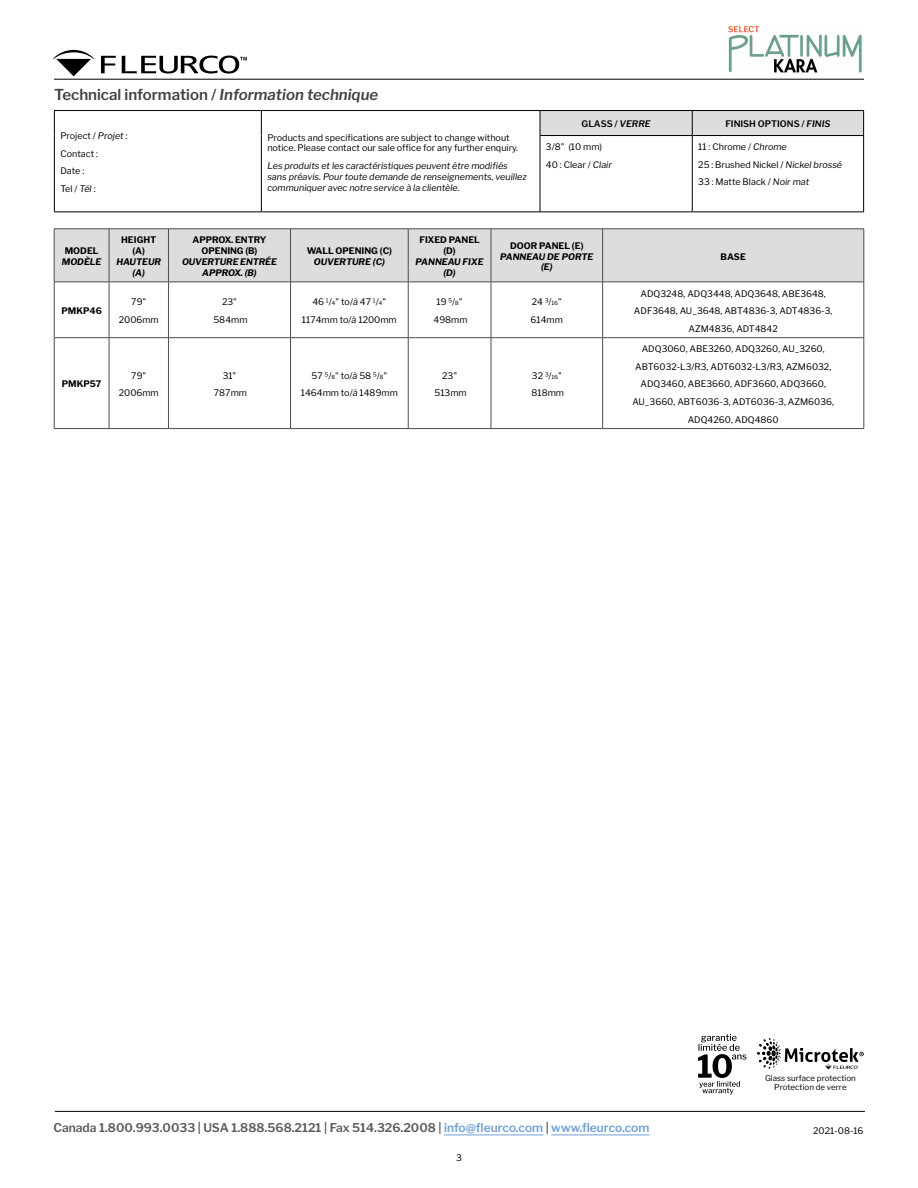
<style>
.page{position:relative;width:918px;height:1188px;background:#fff}
.page>*{position:absolute;margin:0;border:0;box-sizing:border-box;transform-origin:0 0}
.t1{font:600 15px "Libre Franklin";color:#414042}
.t2{font:600 12px "Libre Franklin";color:#58595b}
.t3{font:9px/17.5px "Libre Franklin";color:#000;text-align:center}
.t4{font:italic 9px/10.8px "Libre Franklin";color:#000}
.t5{font:700 9px/10.8px "Libre Franklin";color:#000;text-align:center}
.t6{font:italic 700 9px/10.8px "Libre Franklin";color:#000;text-align:center}
.t7{font:600 9px "Libre Franklin";color:#000}
.t8{font:7.95px/9.6px "Libre Franklin";color:#000;text-align:center}
.s1{font-style:italic}
.s2{color:#6f9fd5}
</style>
<div class="page">
<hr style="left:54px;top:79px;width:810px;height:1px;background:#000">
<svg style="left:101px;top:56px;width:15px;height:17px"></svg>
<svg style="left:53px;top:50px;width:41px;height:26px"></svg>
<svg style="left:122px;top:56px;width:125px;height:18px"></svg>
<hr style="left:55px;top:1111px;width:810px;height:1px;background:#000">
<hr style="left:444px;top:1135px;width:99px;height:1px;background:#6f9fd5">
<hr style="left:551px;top:1135px;width:98px;height:1px;background:#6f9fd5">
<svg style="left:698px;top:1034px;width:48px;height:60px"></svg>
<svg style="left:757px;top:1038px;width:107px;height:31px"></svg>
<img style="left:729px;top:26px;width:132px;height:47px">
<div style="left:55px;top:230px;width:809px;height:52px;background:#dcddde"></div>
<hr style="left:54px;top:229px;width:55px;height:1px;background:#4d4d4f">
<hr style="left:54px;top:229px;width:1px;height:53px;background:#4d4d4f">
<hr style="left:109px;top:229px;width:59px;height:1px;background:#4d4d4f">
<hr style="left:109px;top:229px;width:1px;height:53px;background:#4d4d4f">
<hr style="left:168px;top:229px;width:123px;height:1px;background:#4d4d4f">
<hr style="left:168px;top:229px;width:1px;height:53px;background:#4d4d4f">
<hr style="left:291px;top:229px;width:117px;height:1px;background:#4d4d4f">
<hr style="left:290px;top:229px;width:1px;height:53px;background:#4d4d4f">
<hr style="left:408px;top:229px;width:83px;height:1px;background:#4d4d4f">
<hr style="left:408px;top:229px;width:1px;height:53px;background:#4d4d4f">
<hr style="left:491px;top:229px;width:112px;height:1px;background:#4d4d4f">
<hr style="left:491px;top:229px;width:1px;height:53px;background:#4d4d4f">
<hr style="left:603px;top:229px;width:261px;height:1px;background:#4d4d4f">
<hr style="left:602px;top:229px;width:1px;height:53px;background:#4d4d4f">
<hr style="left:864px;top:229px;width:1px;height:53px;background:#4d4d4f">
<hr style="left:54px;top:282px;width:55px;height:1px;background:#4d4d4f">
<hr style="left:54px;top:282px;width:1px;height:55px;background:#4d4d4f">
<hr style="left:109px;top:282px;width:59px;height:1px;background:#4d4d4f">
<hr style="left:109px;top:282px;width:1px;height:55px;background:#4d4d4f">
<hr style="left:168px;top:282px;width:123px;height:1px;background:#4d4d4f">
<hr style="left:168px;top:282px;width:1px;height:55px;background:#4d4d4f">
<hr style="left:291px;top:282px;width:117px;height:1px;background:#4d4d4f">
<hr style="left:290px;top:282px;width:1px;height:55px;background:#4d4d4f">
<hr style="left:408px;top:282px;width:83px;height:1px;background:#4d4d4f">
<hr style="left:408px;top:282px;width:1px;height:55px;background:#4d4d4f">
<hr style="left:491px;top:282px;width:112px;height:1px;background:#4d4d4f">
<hr style="left:491px;top:282px;width:1px;height:55px;background:#4d4d4f">
<hr style="left:603px;top:282px;width:261px;height:1px;background:#4d4d4f">
<hr style="left:602px;top:282px;width:1px;height:55px;background:#4d4d4f">
<hr style="left:864px;top:282px;width:1px;height:55px;background:#4d4d4f">
<hr style="left:54px;top:337px;width:55px;height:1px;background:#4d4d4f">
<hr style="left:54px;top:338px;width:1px;height:90px;background:#4d4d4f">
<hr style="left:109px;top:337px;width:59px;height:1px;background:#4d4d4f">
<hr style="left:109px;top:338px;width:1px;height:90px;background:#4d4d4f">
<hr style="left:168px;top:337px;width:123px;height:1px;background:#4d4d4f">
<hr style="left:168px;top:338px;width:1px;height:90px;background:#4d4d4f">
<hr style="left:291px;top:337px;width:117px;height:1px;background:#4d4d4f">
<hr style="left:290px;top:338px;width:1px;height:90px;background:#4d4d4f">
<hr style="left:408px;top:337px;width:83px;height:1px;background:#4d4d4f">
<hr style="left:408px;top:338px;width:1px;height:90px;background:#4d4d4f">
<hr style="left:491px;top:337px;width:112px;height:1px;background:#4d4d4f">
<hr style="left:491px;top:338px;width:1px;height:90px;background:#4d4d4f">
<hr style="left:603px;top:337px;width:261px;height:1px;background:#4d4d4f">
<hr style="left:602px;top:338px;width:1px;height:90px;background:#4d4d4f">
<hr style="left:864px;top:338px;width:1px;height:90px;background:#4d4d4f">
<hr style="left:54px;top:428px;width:55px;height:1px;background:#4d4d4f">
<hr style="left:109px;top:428px;width:59px;height:1px;background:#4d4d4f">
<hr style="left:168px;top:428px;width:123px;height:1px;background:#4d4d4f">
<hr style="left:291px;top:428px;width:117px;height:1px;background:#4d4d4f">
<hr style="left:408px;top:428px;width:83px;height:1px;background:#4d4d4f">
<hr style="left:491px;top:428px;width:112px;height:1px;background:#4d4d4f">
<hr style="left:603px;top:428px;width:261px;height:1px;background:#4d4d4f">
<hr style="left:54px;top:110px;width:207px;height:1px;background:#000">
<svg style="left:54px;top:111px;width:1px;height:25px"></svg>
<hr style="left:261px;top:110px;width:279px;height:1px;background:#000">
<svg style="left:261px;top:111px;width:1px;height:25px"></svg>
<hr style="left:540px;top:110px;width:152px;height:1px;background:#000">
<hr style="left:692px;top:110px;width:172px;height:1px;background:#000">
<div style="left:540px;top:111px;width:324px;height:24px;background:#dcddde"></div>
<hr style="left:54px;top:136px;width:1px;height:75px;background:#000">
<hr style="left:261px;top:136px;width:1px;height:75px;background:#000">
<hr style="left:540px;top:135px;width:152px;height:1px;background:#000">
<hr style="left:540px;top:136px;width:1px;height:75px;background:#000">
<hr style="left:692px;top:135px;width:172px;height:1px;background:#000">
<hr style="left:692px;top:136px;width:1px;height:75px;background:#000">
<hr style="left:863px;top:136px;width:1px;height:75px;background:#000">
<hr style="left:54px;top:211px;width:207px;height:1px;background:#000">
<hr style="left:261px;top:211px;width:279px;height:1px;background:#000">
<hr style="left:540px;top:211px;width:152px;height:1px;background:#000">
<hr style="left:692px;top:211px;width:172px;height:1px;background:#000">
<h1 class="t1" style="left:54px;top:86px;width:326px">Technical information / <span class="s1">Information technique</span></h1>
<p class="t3" style="left:60px;top:127px;width:69px;text-align:left">Project / <span class="s1">Projet</span> :<br>Contact :<br>Date :<br>Tel / <span class="s1">Tél</span> :</p>
<p class="t3" style="left:267px;top:132px;width:252px;line-height:10.8px;text-align:left">Products and specifications are subject to change without notice. Please contact our sale office for any further enquiry.</p>
<p class="t4" style="left:267px;top:160px;width:261px">Les produits et les caractéristiques peuvent être modifiés sans préavis. Pour toute demande de renseignements, veuillez communiquer avec notre service à la clientèle.</p>
<p class="t7" style="left:582px;top:119px;width:70px">GLASS / <span class="s1">VERRE</span></p>
<p class="t7" style="left:725px;top:119px;width:107px">FINISH OPTIONS / <span class="s1">FINIS</span></p>
<p class="t3" style="left:546px;top:138px;width:67px;text-align:left">3/8" (10 mm)<br>40 : Clear / <span class="s1">Clair</span></p>
<p class="t3" style="left:698px;top:138px;width:145px;text-align:left">11 : Chrome / <span class="s1">Chrome<br></span>25 : Brushed Nickel / <span class="s1">Nickel brossé<br></span>33 : Matte Black / <span class="s1">Noir mat</span></p>
<p class="t5" style="left:65px;top:246px;width:35px">MODEL</p>
<p class="t6" style="left:62px;top:256px;width:41px">MODÈLE</p>
<p class="t5" style="left:121px;top:235px;width:37px">HEIGHT (A)</p>
<p class="t6" style="left:116px;top:256px;width:46px">HAUTEUR (A)</p>
<p class="t5" style="left:193px;top:235px;width:75px">APPROX. ENTRY<br>OPENING (B)</p>
<p class="t6" style="left:182px;top:256px;width:96px">OUVERTURE ENTRÉE<br>APPROX. (B)</p>
<p class="t5" style="left:307px;top:246px;width:87px">WALL OPENING (C)</p>
<p class="t6" style="left:314px;top:256px;width:73px">OUVERTURE (C)</p>
<p class="t5" style="left:419px;top:235px;width:62px">FIXED PANEL (D)</p>
<p class="t6" style="left:416px;top:256px;width:69px">PANNEAU FIXE (D)</p>
<p class="t5" style="left:510px;top:240px;width:75px">DOOR PANEL (E)</p>
<p class="t6" style="left:500px;top:251px;width:95px">PANNEAU DE PORTE (E)</p>
<p class="t5" style="left:721px;top:251px;width:27px">BASE</p>
<p class="t5" style="left:61px;top:305px;width:42px">PMKP46</p>
<p class="t3" style="left:119px;top:293px;width:42px">79"<br>2006mm</p>
<p class="t3" style="left:213px;top:293px;width:36px">23"<br>584mm</p>
<p class="t3" style="left:302px;top:293px;width:96px">46 1/4" to/<span class="s1">à</span> 47 1/4"<br>1174mm to/<span class="s1">à</span> 1200mm</p>
<p class="t3" style="left:434px;top:293px;width:36px">19 5/8"<br>498mm</p>
<p class="t3" style="left:531px;top:293px;width:34px;text-align:left">24 3/16"<br>614mm</p>
<p class="t3" style="left:634px;top:285px;width:200px">ADQ3248, ADQ3448, ADQ3648, ABE3648,<br>ADF3648, AU_3648, ABT4836-3, ADT4836-3,<br>AZM4836, ADT4842</p>
<p class="t5" style="left:62px;top:379px;width:41px">PMKP57</p>
<p class="t3" style="left:119px;top:367px;width:42px">79"<br>2006mm</p>
<p class="t3" style="left:214px;top:367px;width:35px">31"<br>787mm</p>
<p class="t3" style="left:301px;top:367px;width:99px">57 5/8" to/<span class="s1">à</span> 58 5/8"<br>1464mm to/<span class="s1">à</span> 1489mm</p>
<p class="t3" style="left:435px;top:367px;width:34px">23"<br>513mm</p>
<p class="t3" style="left:532px;top:367px;width:34px;text-align:left">32 3/16"<br>818mm</p>
<p class="t3" style="left:632px;top:340px;width:203px">ADQ3060, ABE3260, ADQ3260, AU_3260, ABT6032-L3/R3, ADT6032-L3/R3, AZM6032, ADQ3460, ABE3660, ADF3660, ADQ3660, AU_3660, ABT6036-3, ADT6036-3, AZM6036, ADQ4260, ADQ4860</p>
<p class="t8" style="left:765px;top:1073px;width:92px">Glass surface protection<br>Protection de verre</p>
<h2 class="t2" style="left:54px;top:1120px;width:597px">Canada 1.800.993.0033 | USA 1.888.568.2121 | Fax 514.326.2008 | <span class="s2">info@fleurco.com</span> | <span class="s2">www.fleurco.com</span></h2>
<p class="t3" style="left:456px;top:1149px;width:7px">3</p>
<p class="t3" style="left:813px;top:1122px;width:52px">2021-08-16</p>
</div>
